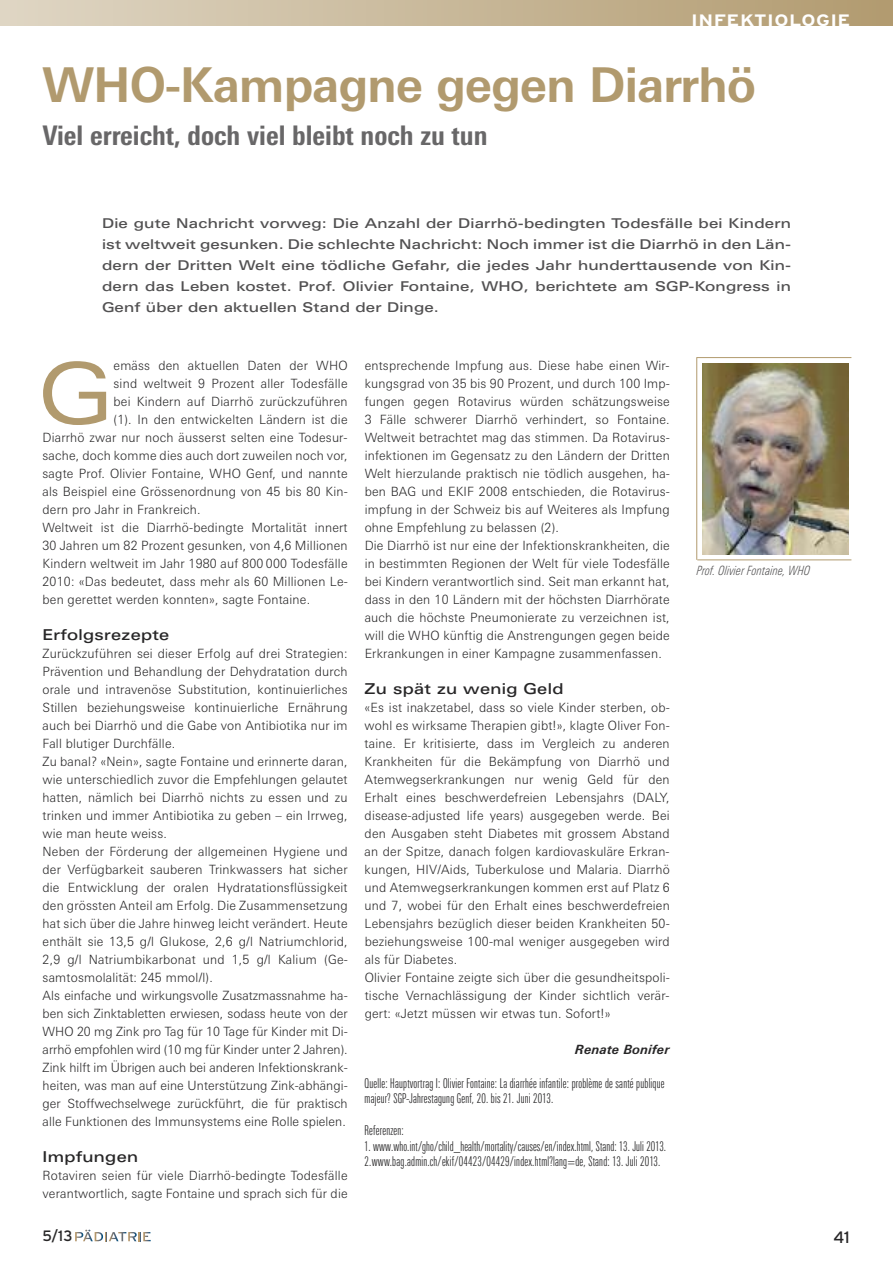
<style>
.page{position:relative;width:893px;height:1263px;background:#fff}
.page>*{position:absolute;margin:0;border:0;box-sizing:border-box;transform-origin:0 0}
.t1{font:84px "Linotype Univers Extd";color:#b19a6e}
.t2{font:700 48px "Linotype Univers Basic";letter-spacing:-.015em;color:#b19a6e}
.t3{font:800 condensed 27px "Linotype Univers";color:#686768}
.t4{font:700 16.5px "Interstate";letter-spacing:.025em;color:#fff;scale:1.2 1}
.t5{font:16.5px "Interstate";color:#272627}
.t6{font:500 15px "Linotype Univers Extd";letter-spacing:.02em;color:#272627}
.t7{font:15px "Interstate";color:#272627}
.t8{font:500 13.5px/21px "Linotype Univers Extd";letter-spacing:.015em;color:#525152;text-align:justify}
.t9{font:300 13.5px/15.8px "Linotype Univers Comp";letter-spacing:.015em;color:#272627}
.t10{font:300 12.75px/18px "Linotype Univers Basic";letter-spacing:.015em;color:#272627}
.t11{font:italic 300 condensed 12.75px "Linotype Univers";letter-spacing:.01em;color:#525152;scale:.9 1}
.t12{font:italic 700 12.75px "Linotype Univers Basic";letter-spacing:.02em;color:#272627}
</style>
<div class="page">
<svg style="left:75px;top:1230px;width:76px;height:11px"></svg>
<div style="left:0;top:0;width:893px;height:26px;background:linear-gradient(to right,#dfd6c4,#b19a6f)"></div>
<img style="left:702px;top:363px;width:147px;height:192px">
<hr style="left:697px;top:357px;width:154px;height:1px;background:#b19a6e">
<hr style="left:696px;top:357px;width:1px;height:203px;background:#b19a6e">
<hr style="left:697px;top:559px;width:154px;height:1px;background:#b19a6e">
<p class="t4" style="left:691px;top:11px;width:134px">INFEKTIOLOGIE</p>
<h2 class="t2" style="left:43px;top:67px;width:715px">WHO-Kampagne gegen Diarrhö</h2>
<h3 class="t3" style="left:43px;top:125px;width:446px">Viel erreicht, doch viel bleibt noch zu tun</h3>
<p class="t8" style="left:102px;top:214px;width:691px">Die gute Nachricht vorweg: Die Anzahl der Diarrhö-bedingten Todesfälle bei Kindern ist weltweit gesunken. Die schlechte Nachricht: Noch immer ist die Diarrhö in den Län&shy;dern der Dritten Welt eine tödliche Gefahr, die jedes Jahr hunderttausende von Kin&shy;dern das Leben kostet. Prof. Olivier Fontaine, WHO, berichtete am SGP-Kongress in Genf über den aktuellen Stand der Dinge.</p>
<p class="t10" style="left:114px;top:357px;width:236px">emäss den aktuellen Daten der WHO</p>
<p class="t10" style="left:114px;top:375px;width:236px">sind weltweit 9 Prozent aller Todesfälle</p>
<p class="t10" style="left:114px;top:393px;width:236px">bei Kindern auf Diarrhö zurückzuführen</p>
<p class="t10" style="left:114px;top:411px;width:236px">(1). In den entwickelten Ländern ist die</p>
<p class="t10" style="left:43px;top:429px;width:306px">Diarrhö zwar nur noch äusserst selten eine Todesur-</p>
<p class="t10" style="left:43px;top:447px;width:307px">sache, doch komme dies auch dort zuweilen noch vor,</p>
<p class="t10" style="left:43px;top:465px;width:307px">sagte Prof. Olivier Fontaine, WHO Genf, und nannte</p>
<p class="t10" style="left:43px;top:483px;width:307px">als Beispiel eine Grössenordnung von 45 bis 80 Kin-</p>
<p class="t10" style="left:43px;top:501px;width:160px">dern pro Jahr in Frankreich.</p>
<p class="t10" style="left:43px;top:519px;width:307px">Weltweit ist die Diarrhö-bedingte Mortalität innert</p>
<p class="t10" style="left:43px;top:537px;width:307px">30 Jahren um 82 Prozent gesunken, von 4,6 Millionen</p>
<p class="t10" style="left:43px;top:555px;width:307px">Kindern weltweit im Jahr 1980 auf 800 000 Todesfälle</p>
<p class="t10" style="left:43px;top:573px;width:307px">2010: «Das bedeutet, dass mehr als 60 Millionen Le-</p>
<p class="t10" style="left:43px;top:591px;width:269px">ben gerettet werden konnten», sagte Fontaine.</p>
<p class="t6" style="left:43px;top:629px;width:128px">Erfolgsrezepte</p>
<p class="t10" style="left:43px;top:645px;width:307px">Zurückzuführen sei dieser Erfolg auf drei Strategien:<br>Prävention und Behandlung der Dehydratation durch orale und intravenöse Substitution, kontinuierliches Stillen beziehungsweise kontinuierliche Ernährung auch bei Diarrhö und die Gabe von Antibiotika nur im Fall blutiger Durchfälle.<br>Zu banal? «Nein», sagte Fontaine und erinnerte daran, wie unterschiedlich zuvor die Empfehlungen gelautet hatten, nämlich bei Diarrhö nichts zu essen und zu trinken und immer Antibiotika zu geben – ein Irrweg, wie man heute weiss.<br>Neben der Förderung der allgemeinen Hygiene und der Verfügbarkeit sauberen Trinkwassers hat sicher die Entwicklung der oralen Hydratationsflüssigkeit den grössten Anteil am Erfolg. Die Zusammensetzung hat sich über die Jahre hinweg leicht verändert. Heute enthält sie 13,5 g/l Glukose, 2,6 g/l Natriumchlorid, 2,9 g/l Natriumbikarbonat und 1,5 g/l Kalium (Ge&shy;samtosmolalität: 245 mmol/l).<br>Als einfache und wirkungsvolle Zusatzmassnahme ha&shy;ben sich Zinktabletten erwiesen, sodass heute von der WHO 20 mg Zink pro Tag für 10 Tage für Kinder mit Di&shy;arrhö empfohlen wird (10 mg für Kinder unter 2 Jahren).<br>Zink hilft im Übrigen auch bei anderen Infektionskrank&shy;heiten, was man auf eine Unterstützung Zink-abhängi&shy;ger Stoffwechselwege zurückführt, die für praktisch alle Funktionen des Immunsystems eine Rolle spielen.</p>
<p class="t6" style="left:43px;top:1151px;width:97px">Impfungen</p>
<p class="t10" style="left:43px;top:1167px;width:307px">Rotaviren seien für viele Diarrhö-bedingte Todesfälle verantwortlich, sagte Fontaine und sprach sich für die</p>
<h1 class="t1" style="left:38px;top:363px;width:76px">G</h1>
<p class="t7" style="left:43px;top:1227px;width:32px">5/13</p>
<p class="t10" style="left:365px;top:357px;width:307px">entsprechende Impfung aus. Diese habe einen Wir&shy;kungsgrad von 35 bis 90 Prozent, und durch 100 Imp&shy;fungen gegen Rotavirus würden schätzungsweise 3 Fälle schwerer Diarrhö verhindert, so Fontaine.<br>Weltweit betrachtet mag das stimmen. Da Rotavirus&shy;infektionen im Gegensatz zu den Ländern der Dritten Welt hierzulande praktisch nie tödlich ausgehen, ha&shy;ben BAG und EKIF 2008 entschieden, die Rotavirus&shy;impfung in der Schweiz bis auf Weiteres als Impfung ohne Empfehlung zu belassen (2).<br>Die Diarrhö ist nur eine der Infektionskrankheiten, die in bestimmten Regionen der Welt für viele Todesfälle bei Kindern verantwortlich sind. Seit man erkannt hat, dass in den 10 Ländern mit der höchsten Diarrhörate auch die höchste Pneumonierate zu verzeichnen ist, will die WHO künftig die Anstrengungen gegen beide Erkrankungen in einer Kampagne zusammenfassen.</p>
<p class="t6" style="left:365px;top:683px;width:200px">Zu spät zu wenig Geld</p>
<p class="t10" style="left:365px;top:699px;width:307px">«Es ist inakzetabel, dass so viele Kinder sterben, ob&shy;wohl es wirksame Therapien gibt!», klagte Oliver Fon&shy;taine. Er kritisierte, dass im Vergleich zu anderen Krankheiten für die Bekämpfung von Diarrhö und Atemwegserkrankungen nur wenig Geld für den Erhalt eines beschwerdefreien Lebensjahrs (DALY, disease-adjusted life years) ausgegeben werde. Bei den Ausgaben steht Diabetes mit grossem Abstand an der Spitze, danach folgen kardiovaskuläre Erkran&shy;kungen, HIV/Aids, Tuberkulose und Malaria. Diarrhö und Atemwegserkrankungen kommen erst auf Platz 6 und 7, wobei für den Erhalt eines beschwerdefreien Lebensjahrs bezüglich dieser beiden Krankheiten 50- beziehungsweise 100-mal weniger ausgegeben wird als für Diabetes.<br>Olivier Fontaine zeigte sich über die gesundheitspoli&shy;tische Vernachlässigung der Kinder sichtlich verär&shy;gert: «Jetzt müssen wir etwas tun. Sofort!»</p>
<p class="t12" style="left:575px;top:1045px;width:96px">Renate Bonifer</p>
<p class="t9" style="left:365px;top:1076px;width:301px">Quelle: Hauptvortrag I: Olivier Fontaine: La diarrhée infantile: problème de santé publique majeur? SGP-Jahrestagung Genf, 20. bis 21. Juni 2013.</p>
<p class="t9" style="left:365px;top:1123px;width:41px">Referenzen:</p>
<p class="t9" style="left:365px;top:1139px;width:303px">1. www.who.int/gho/child_health/mortality/causes/en/index.html, Stand: 13. Juli 2013.<br>2.www.bag.admin.ch/ekif/04423/04429/index.html?lang=de, Stand: 13. Juli 2013.</p>
<p class="t11" style="left:697px;top:566px;width:128px">Prof. Olivier Fontaine, WHO</p>
<p class="t5" style="left:833px;top:1227px;width:18px">41</p>
</div>
